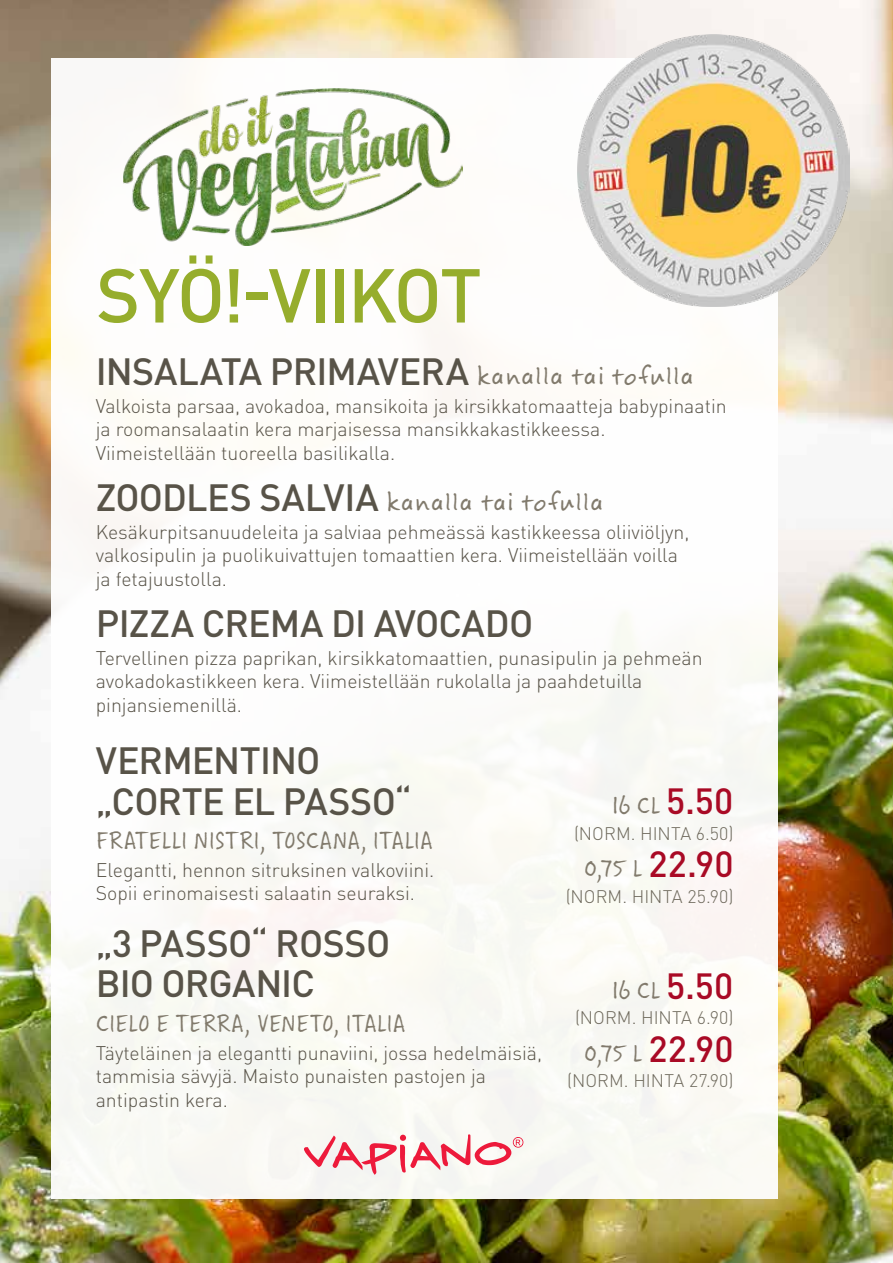
<style>
.page{position:relative;width:893px;height:1263px;background:#fff}
.page>*{position:absolute;margin:0;border:0;box-sizing:border-box;transform-origin:0 0}
.t1{font:500 75px "DIN Pro";letter-spacing:-.04em;color:#96ad2c}
.t2{font:500 37.5px/40.5px "DIN Pro";letter-spacing:-.02em;color:#585348}
.t3{font:30px "Vapiano";letter-spacing:.01em;color:#817a6c}
.t4{font:25.5px "Vapiano";letter-spacing:-.005em;color:#817a6c}
.t5{font:300 19.5px/23.4px "DIN Pro";color:#585348}
.t6{font:300 18px "DIN Pro";letter-spacing:.005em;color:#6d685b}
.s1{font-family:"Vapiano";font-weight:400;font-size:30px;color:#817a6c}
.s2{font-family:"DIN Pro";font-weight:500;font-size:37.5px;color:#585348}
.s3{font-family:"DIN Pro";font-weight:500;font-size:36px;color:#a90a25}
</style>
<div class="page">
<img style="left:0;top:0;width:893px;height:1263px">
<div style="left:51px;top:58px;width:727px;height:1141px;background:#fff"></div>
<svg style="left:304px;top:1134px;width:219px;height:41px"></svg>
<img style="left:577px;top:35px;width:272px;height:272px">
<img style="left:123px;top:89px;width:340px;height:157px">
<h1 class="t1" style="left:96px;top:235px;width:387px">SYÖ!-VIIKOT</h1>
<h2 class="t2" style="left:96px;top:347px;width:600px">INSALATA PRIMAVERA <span class="s1">kanalla tai tofulla</span></h2>
<p class="t5" style="left:96px;top:393px;width:632px">Valkoista parsaa, avokadoa, mansikoita ja kirsikkatomaatteja babypinaatin ja roomansalaatin kera marjaisessa mansikkakastikkeessa.<br>Viimeistellään tuoreella basilikalla.</p>
<h3 class="t3" style="left:96px;top:481px;width:509px"><span class="s2">ZOODLES SALVIA</span> kanalla tai tofulla</h3>
<p class="t5" style="left:96px;top:519px;width:595px">Kesäkurpitsanuudeleita ja salviaa pehmeässä kastikkeessa oliiviöljyn, valkosipulin ja puolikuivattujen tomaattien kera. Viimeistellään voilla ja fetajuustolla.</p>
<h2 class="t2" style="left:96px;top:599px;width:439px">PIZZA CREMA DI AVOCADO</h2>
<p class="t5" style="left:96px;top:644px;width:608px">Tervellinen pizza paprikan, kirsikkatomaattien, punasipulin ja pehmeän avokadokastikkeen kera. Viimeistellään rukolalla ja paahdetuilla pinjansiemenillä.</p>
<h2 class="t2" style="left:96px;top:736px;width:317px">VERMENTINO „CORTE EL PASSO“</h2>
<h3 class="t4" style="left:96px;top:823px;width:338px">FRATELLI NISTRI, TOSCANA, ITALIA</h3>
<p class="t5" style="left:96px;top:857px;width:340px">Elegantti, hennon sitruksinen valkoviini.<br>Sopii erinomaisesti salaatin seuraksi.</p>
<h2 class="t2" style="left:96px;top:919px;width:296px">„3 PASSO“ ROSSO<br>BIO ORGANIC</h2>
<h3 class="t4" style="left:96px;top:1006px;width:311px">CIELO E TERRA, VENETO, ITALIA</h3>
<p class="t5" style="left:96px;top:1039px;width:448px">Täyteläinen ja elegantti punaviini, jossa hedelmäisiä, tammisia sävyjä. Maisto punaisten pastojen ja antipastin kera.</p>
<h3 class="t4" style="left:612px;top:788px;width:123px">16 CL <span class="s3">5.50</span></h3>
<p class="t6" style="left:574px;top:819px;width:161px">(NORM. HINTA 6.50)</p>
<h3 class="t4" style="left:584px;top:851px;width:151px">0,75 L <span class="s3">22.90</span></h3>
<p class="t6" style="left:566px;top:882px;width:169px">(NORM. HINTA 25.90)</p>
<h3 class="t4" style="left:612px;top:973px;width:123px">16 CL <span class="s3">5.50</span></h3>
<p class="t6" style="left:575px;top:1004px;width:160px">(NORM. HINTA 6.90)</p>
<h3 class="t4" style="left:584px;top:1036px;width:151px">0,75 L <span class="s3">22.90</span></h3>
<p class="t6" style="left:567px;top:1067px;width:168px">(NORM. HINTA 27.90)</p>
</div>
